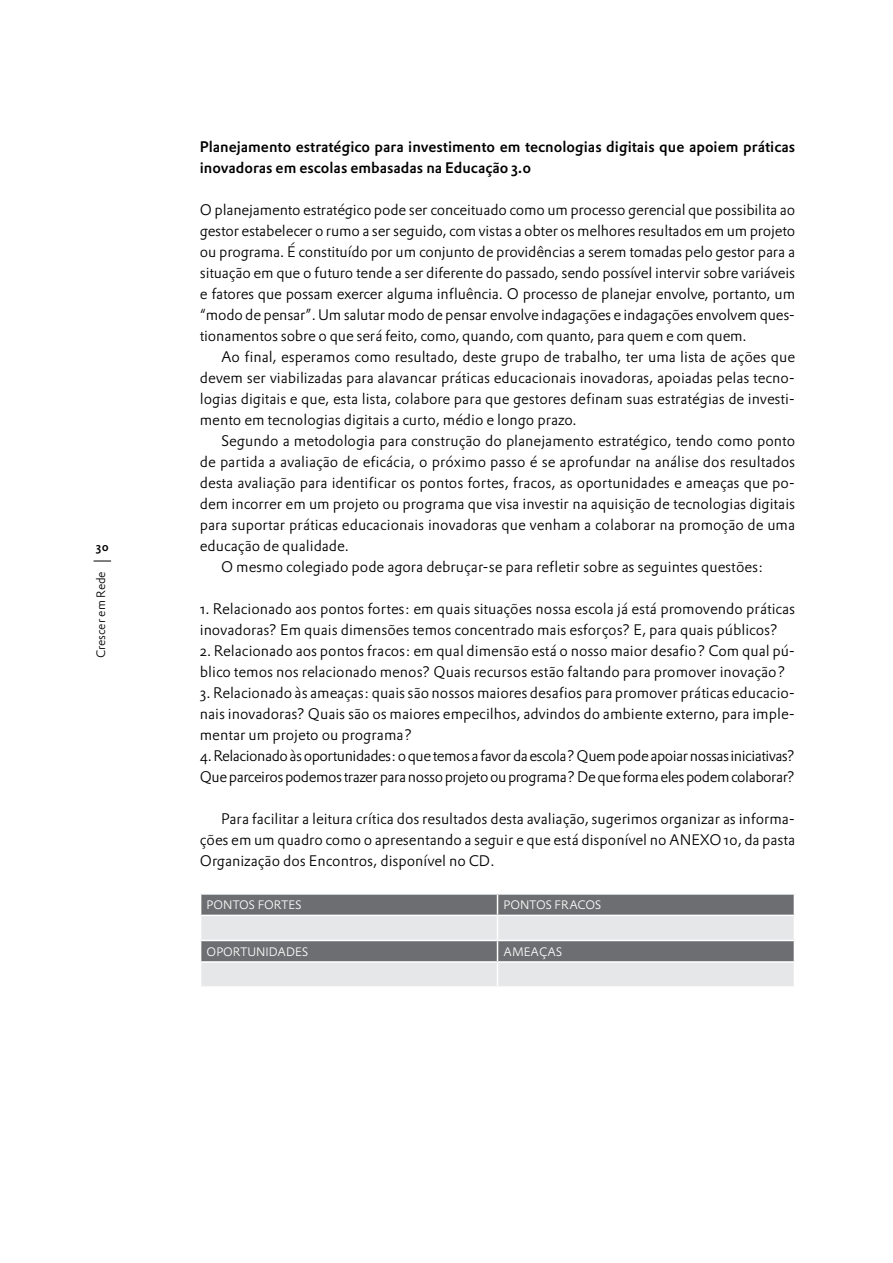
<style>
.page{position:relative;width:893px;height:1263px;background:#fff}
.page>*{position:absolute;margin:0;border:0;box-sizing:border-box;transform-origin:0 0}
.t1{font:15px/21px "DTL Prokyon ST Light";color:#000;text-align:justify}
.t2{font:15px/21px "DTL Prokyon ST Light";letter-spacing:-.03em;color:#000}
.t3{font:15px/21px "DTL Prokyon ST Medium";color:#000}
.t4{font:12px "DTL Prokyon ST Light";letter-spacing:-.015em;color:#fff}
.t5{font:12px "DTL Prokyon ST Light";color:#000}
.t6{font:12px "DTL Prokyon ST Medium";color:#000}
</style>
<div class="page">
<svg style="left:94px;top:561px;width:17px;height:1px"></svg>
<svg style="left:200px;top:894px;width:595px;height:92px;background:#b3b4b6"></svg>
<p class="t6" style="left:96px;top:539px;width:14px">30</p>
<p class="t5" style="left:93px;top:658px;width:88px;rotate:-90deg">Crescer em Rede</p>
<p class="t3" style="left:200px;top:136px;width:597px">Planejamento estratégico para investimento em tecnologias digitais que apoiem práticas inovadoras em escolas embasadas na Educação 3.0</p>
<p class="t1" style="left:200px;top:199px;width:597px">O planejamento estratégico pode ser conceituado como um processo gerencial que possibilita ao gestor estabelecer o rumo a ser seguido, com vistas a obter os melhores resultados em um projeto ou programa. É constituído por um conjunto de providências a serem tomadas pelo gestor para a situação em que o futuro tende a ser diferente do passado, sendo possível intervir sobre variáveis e fatores que possam exercer alguma influência. O processo de planejar envolve, portanto, um “modo de pensar”. Um salutar modo de pensar envolve indagações e indagações envolvem ques&shy;tionamentos sobre o que será feito, como, quando, com quanto, para quem e com quem.</p>
<p class="t1" style="left:200px;top:346px;width:597px;text-indent:21px">Ao final, esperamos como resultado, deste grupo de trabalho, ter uma lista de ações que devem ser viabilizadas para alavancar práticas educacionais inovadoras, apoiadas pelas tecno&shy;logias digitais e que, esta lista, colabore para que gestores definam suas estratégias de investi&shy;mento em tecnologias digitais a curto, médio e longo prazo.</p>
<p class="t1" style="left:221px;top:430px;width:576px">Segundo a metodologia para construção do planejamento estratégico, tendo como ponto</p>
<p class="t1" style="left:200px;top:451px;width:597px">de partida a avaliação de eficácia, o próximo passo é se aprofundar na análise dos resultados</p>
<p class="t1" style="left:200px;top:472px;width:597px">desta avaliação para identificar os pontos fortes, fracos, as oportunidades e ameaças que po-</p>
<p class="t1" style="left:200px;top:493px;width:597px">dem incorrer em um projeto ou programa que visa investir na aquisição de tecnologias digitais</p>
<p class="t1" style="left:200px;top:514px;width:597px">para suportar práticas educacionais inovadoras que venham a colaborar na promoção de uma</p>
<p class="t1" style="left:200px;top:535px;width:151px">educação de qualidade.</p>
<p class="t1" style="left:221px;top:556px;width:544px">O mesmo colegiado pode agora debruçar-se para refletir sobre as seguintes questões:</p>
<p class="t1" style="left:200px;top:598px;width:597px">1. Relacionado aos pontos fortes: em quais situações nossa escola já está promovendo práticas inovadoras? Em quais dimensões temos concentrado mais esforços? E, para quais públicos?</p>
<p class="t1" style="left:200px;top:640px;width:597px">2. Relacionado aos pontos fracos: em qual dimensão está o nosso maior desafio? Com qual pú&shy;blico temos nos relacionado menos? Quais recursos estão faltando para promover inovação?</p>
<p class="t1" style="left:200px;top:682px;width:597px">3. Relacionado às ameaças: quais são nossos maiores desafios para promover práticas educacio&shy;nais inovadoras? Quais são os maiores empecilhos, advindos do ambiente externo, para imple&shy;mentar um projeto ou programa?</p>
<p class="t2" style="left:200px;top:745px;width:597px">4. Relacionado às oportunidades: o que temos a favor da escola? Quem pode apoiar nossas iniciativas?<br>Que parceiros podemos trazer para nosso projeto ou programa? De que forma eles podem colaborar?</p>
<p class="t1" style="left:200px;top:808px;width:597px;text-indent:21px">Para facilitar a leitura crítica dos resultados desta avaliação, sugerimos organizar as informa&shy;ções em um quadro como o apresentando a seguir e que está disponível no ANEXO 10, da pasta Organização dos Encontros, disponível no CD.</p>
<p class="t4" style="left:207px;top:897px;width:97px">PONTOS FORTES</p>
<p class="t4" style="left:503px;top:897px;width:100px">PONTOS FRACOS</p>
<p class="t4" style="left:207px;top:944px;width:103px">OPORTUNIDADES</p>
<p class="t4" style="left:503px;top:944px;width:60px">AMEAÇAS</p>
</div>
